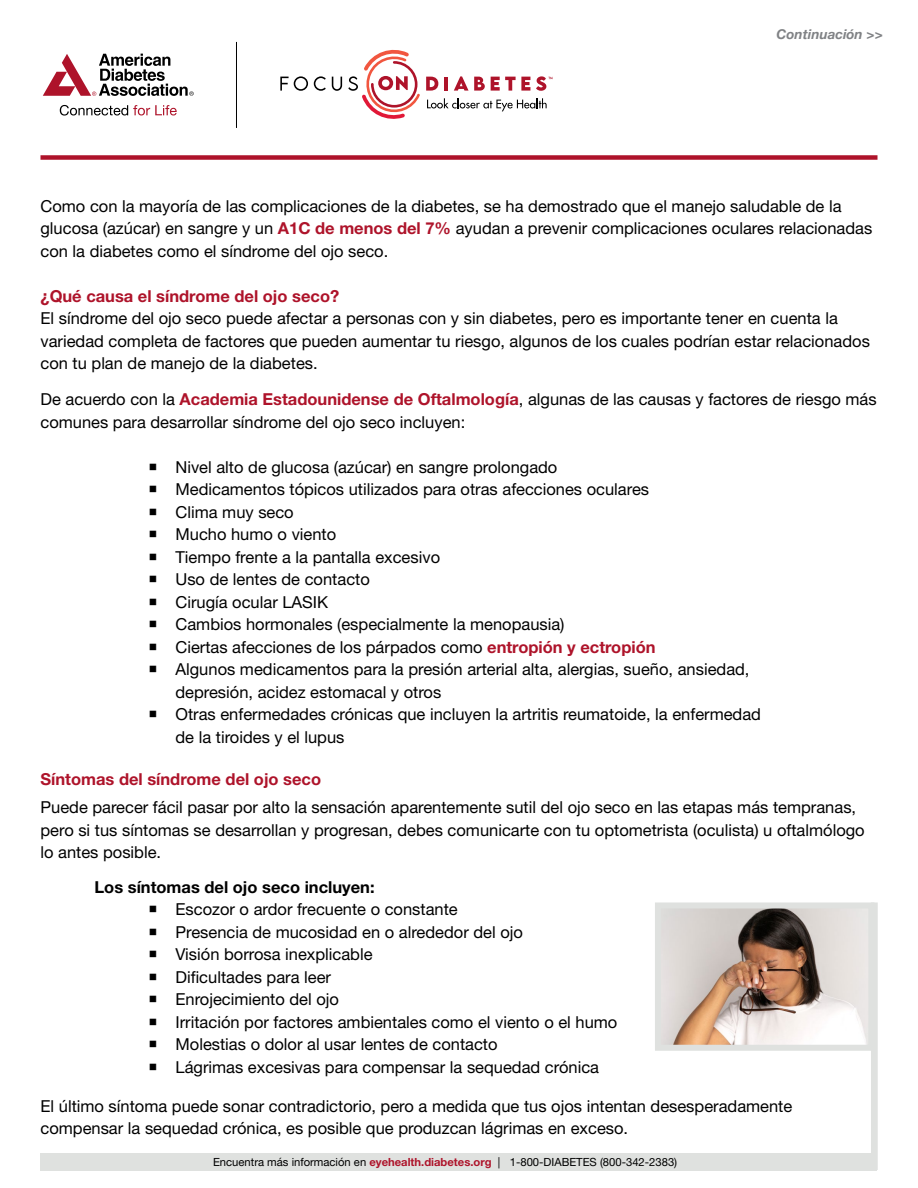
<style>
.page{position:relative;width:918px;height:1188px;background:#fff}
.page>*{position:absolute;margin:0;border:0;box-sizing:border-box;transform-origin:0 0}
.t1{font:16.5px/22.5px "Helvetica Neue LT Pro";color:#000}
.t2{font:700 16.5px "Helvetica Neue LT Pro";color:#ae132a}
.t3{font:700 16.5px "Helvetica Neue LT Pro";color:#000}
.t4{font:italic 700 13.5px "Helvetica Neue";color:#808285}
.t5{font:11.25px "Helvetica Neue LT Pro";color:#000}
.s1{font-weight:700;color:#ae132a}
</style>
<div class="page">
<div style="left:40px;top:155px;width:838px;height:5px;background:#ae132a"></div>
<div style="left:40px;top:1154px;width:838px;height:18px;background:#dfe1df"></div>
<svg style="left:280px;top:76px;width:28px;height:15px"></svg>
<svg style="left:314px;top:76px;width:12px;height:15px"></svg>
<svg style="left:332px;top:77px;width:10px;height:14px"></svg>
<svg style="left:426px;top:77px;width:12px;height:14px"></svg>
<hr style="left:444px;top:77px;width:4px;height:14px;background:#ae132a">
<svg style="left:454px;top:76px;width:31px;height:15px"></svg>
<svg style="left:491px;top:77px;width:39px;height:14px"></svg>
<svg style="left:348px;top:49px;width:72px;height:70px"></svg>
<svg style="left:427px;top:98px;width:120px;height:13px"></svg>
<svg style="left:536px;top:76px;width:17px;height:15px"></svg>
<svg style="left:43px;top:54px;width:151px;height:42px"></svg>
<svg style="left:60px;top:105px;width:117px;height:11px"></svg>
<hr style="left:236px;top:42px;width:1px;height:86px;background:#000">
<img style="left:662px;top:909px;width:205px;height:135px">
<div style="left:655px;top:902px;width:219px;height:149px;border:6px solid #dfe1df"></div>
<div style="left:871px;top:902px;width:7px;height:268px;background:#dfe1df"></div>
<p class="t4" style="left:777px;top:24px;width:108px">Continuación &gt;&gt;</p>
<p class="t1" style="left:40px;top:194px;width:833px">Como con la mayoría de las complicaciones de la diabetes, se ha demostrado que el manejo saludable de la glucosa (azúcar) en sangre y un <span class="s1">A1C de menos del 7%</span> ayudan a prevenir complicaciones oculares relacionadas con la diabetes como el síndrome del ojo seco.</p>
<p class="t2" style="left:40px;top:285px;width:300px">¿Qué causa el síndrome del ojo seco?</p>
<p class="t1" style="left:40px;top:307px;width:831px">El síndrome del ojo seco puede afectar a personas con y sin diabetes, pero es importante tener en cuenta la variedad completa de factores que pueden aumentar tu riesgo, algunos de los cuales podrían estar relacionados con tu plan de manejo de la diabetes.</p>
<p class="t1" style="left:40px;top:388px;width:838px">De acuerdo con la <span class="s1">Academia Estadounidense de Oftalmología</span>, algunas de las causas y factores de riesgo más comunes para desarrollar síndrome del ojo seco incluyen:</p>
<p class="t1" style="left:176px;top:455px;width:587px">Nivel alto de glucosa (azúcar) en sangre prolongado<br>Medicamentos tópicos utilizados para otras afecciones oculares<br>Clima muy seco<br>Mucho humo o viento<br>Tiempo frente a la pantalla excesivo<br>Uso de lentes de contacto<br>Cirugía ocular LASIK<br>Cambios hormonales (especialmente la menopausia)<br>Ciertas afecciones de los párpados como <span class="s1">entropión y ectropión<br></span>Algunos medicamentos para la presión arterial alta, alergias, sueño, ansiedad, depresión, acidez estomacal y otros<br>Otras enfermedades crónicas que incluyen la artritis reumatoide, la enfermedad de la tiroides y el lupus</p>
<p class="t2" style="left:40px;top:769px;width:282px">Síntomas del síndrome del ojo seco</p>
<p class="t1" style="left:40px;top:796px;width:826px">Puede parecer fácil pasar por alto la sensación aparentemente sutil del ojo seco en las etapas más tempranas, pero si tus síntomas se desarrollan y progresan, debes comunicarte con tu optometrista (oculista) u oftalmólogo lo antes posible.</p>
<p class="t3" style="left:95px;top:877px;width:282px">Los síntomas del ojo seco incluyen:</p>
<p class="t1" style="left:176px;top:898px;width:443px">Escozor o ardor frecuente o constante<br>Presencia de mucosidad en o alrededor del ojo<br>Visión borrosa inexplicable<br>Dificultades para leer<br>Enrojecimiento del ojo<br>Irritación por factores ambientales como el viento o el humo Molestias o dolor al usar lentes de contacto<br>Lágrimas excesivas para compensar la sequedad crónica</p>
<p class="t1" style="left:40px;top:1094px;width:753px">El último síntoma puede sonar contradictorio, pero a medida que tus ojos intentan desesperadamente compensar la sequedad crónica, es posible que produzcan lágrimas en exceso.</p>
<p class="t5" style="left:213px;top:1155px;width:466px">Encuentra más información en <span class="s1">eyehealth.diabetes.org</span> | 1-800-DIABETES (800-342-2383)</p>
</div>
